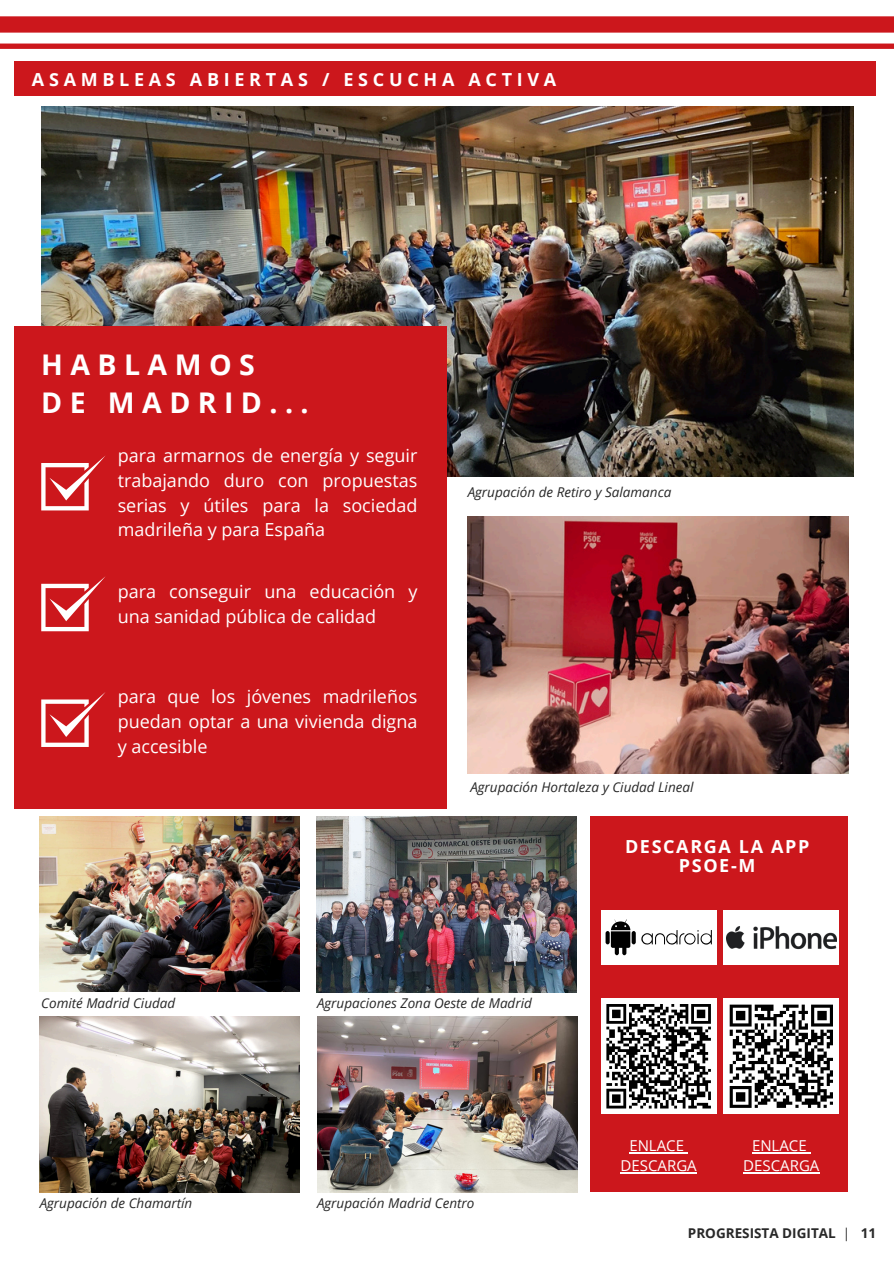
<style>
.page{position:relative;width:894px;height:1264px;background:#fff}
.page>*{position:absolute;margin:0;border:0;box-sizing:border-box;transform-origin:0 0}
.t1{font:700 28.5px/38.2px "Open Sans";letter-spacing:.26em;color:#fff}
.t2{font:18px/24.8px "Open Sans";color:#fff;text-align:justify}
.t3{font:700 18px "Open Sans";letter-spacing:.26em;color:#fff}
.t4{font:700 18px/19.2px "Open Sans";letter-spacing:.09em;color:#fff;text-align:center}
.t5{font:15px/20.2px "Open Sans";color:#fff;text-align:center}
.t6{font:italic 13.5px "Open Sans";color:#282828}
.t7{font:700 13.5px "Open Sans";color:#282828}
.s1{font-weight:400}
</style>
<div class="page">
<div style="left:14px;top:61px;width:862px;height:35px;background:#cc171c"></div>
<svg style="left:0;top:16px;width:893px;height:33px"></svg>
<img style="left:317px;top:1016px;width:260px;height:176px">
<img style="left:41px;top:106px;width:811px;height:371px">
<div style="left:14px;top:326px;width:433px;height:482px;background:#cc171c"></div>
<svg style="left:41px;top:456px;width:64px;height:54px"></svg>
<svg style="left:41px;top:577px;width:64px;height:54px"></svg>
<svg style="left:41px;top:692px;width:64px;height:55px"></svg>
<img style="left:316px;top:816px;width:260px;height:176px">
<img style="left:40px;top:816px;width:260px;height:175px">
<img style="left:40px;top:1016px;width:260px;height:176px">
<img style="left:467px;top:517px;width:381px;height:256px">
<div style="left:590px;top:816px;width:257px;height:375px;background:#cc171c"></div>
<div style="left:600px;top:910px;width:116px;height:54px;background:#fff"></div>
<svg style="left:641px;top:930px;width:70px;height:14px"></svg>
<svg style="left:610px;top:919px;width:20px;height:36px"></svg>
<svg style="left:605px;top:931px;width:4px;height:13px"></svg>
<svg style="left:631px;top:931px;width:4px;height:13px"></svg>
<div style="left:723px;top:910px;width:116px;height:54px;background:#fff"></div>
<img style="left:726px;top:926px;width:109px;height:24px">
<div style="left:723px;top:998px;width:116px;height:116px;background:#fff"></div>
<svg style="left:729px;top:1004px;width:104px;height:104px"></svg>
<div style="left:600px;top:998px;width:116px;height:116px;background:#fff"></div>
<svg style="left:606px;top:1004px;width:105px;height:105px"></svg>
<hr style="left:629px;top:1151px;width:55px;height:2px;background:#fff">
<hr style="left:620px;top:1172px;width:76px;height:1px;background:#fff">
<hr style="left:751px;top:1151px;width:55px;height:2px;background:#fff">
<hr style="left:743px;top:1172px;width:76px;height:1px;background:#fff">
<p class="t3" style="left:32px;top:66px;width:525px">ASAMBLEAS ABIERTAS / ESCUCHA ACTIVA</p>
<h3 class="t1" style="left:41px;top:345px;width:269px">HABLAMOS<br>DE MADRID...</h3>
<p class="t2" style="left:118px;top:442px;width:301px">para armarnos de energía y seguir trabajando duro con propuestas serias y útiles para la sociedad madrileña y para España</p>
<h3 class="t2" style="left:118px;top:578px;width:301px">para conseguir una educación y una sanidad pública de calidad</h3>
<p class="t2" style="left:118px;top:684px;width:301px">para que los jóvenes madrileños puedan optar a una vivienda digna y accesible</p>
<h3 class="t6" style="left:467px;top:483px;width:205px">Agrupación de Retiro y Salamanca</h3>
<p class="t6" style="left:470px;top:777px;width:224px">Agrupación Hortaleza y Ciudad Lineal</p>
<p class="t4" style="left:624px;top:836px;width:186px">DESCARGA LA APP<br>PSOE-M</p>
<p class="t6" style="left:41px;top:993px;width:136px">Comité Madrid Ciudad</p>
<p class="t6" style="left:317px;top:993px;width:216px">Agrupaciones Zona Oeste de Madrid</p>
<p class="t6" style="left:40px;top:1193px;width:154px">Agrupación de Chamartín</p>
<p class="t6" style="left:317px;top:1193px;width:159px">Agrupación Madrid Centro</p>
<p class="t5" style="left:620px;top:1134px;width:78px">ENLACE<br>DESCARGA</p>
<p class="t5" style="left:743px;top:1134px;width:78px">ENLACE<br>DESCARGA</p>
<h2 class="t5" style="left:620px;top:1144px;width:78px">ENLACE<br>DESCARGA</h2>
<h1 class="t7" style="left:687px;top:1223px;width:190px">PROGRESISTA DIGITAL <span class="s1">|</span> 11</h1>
</div>
